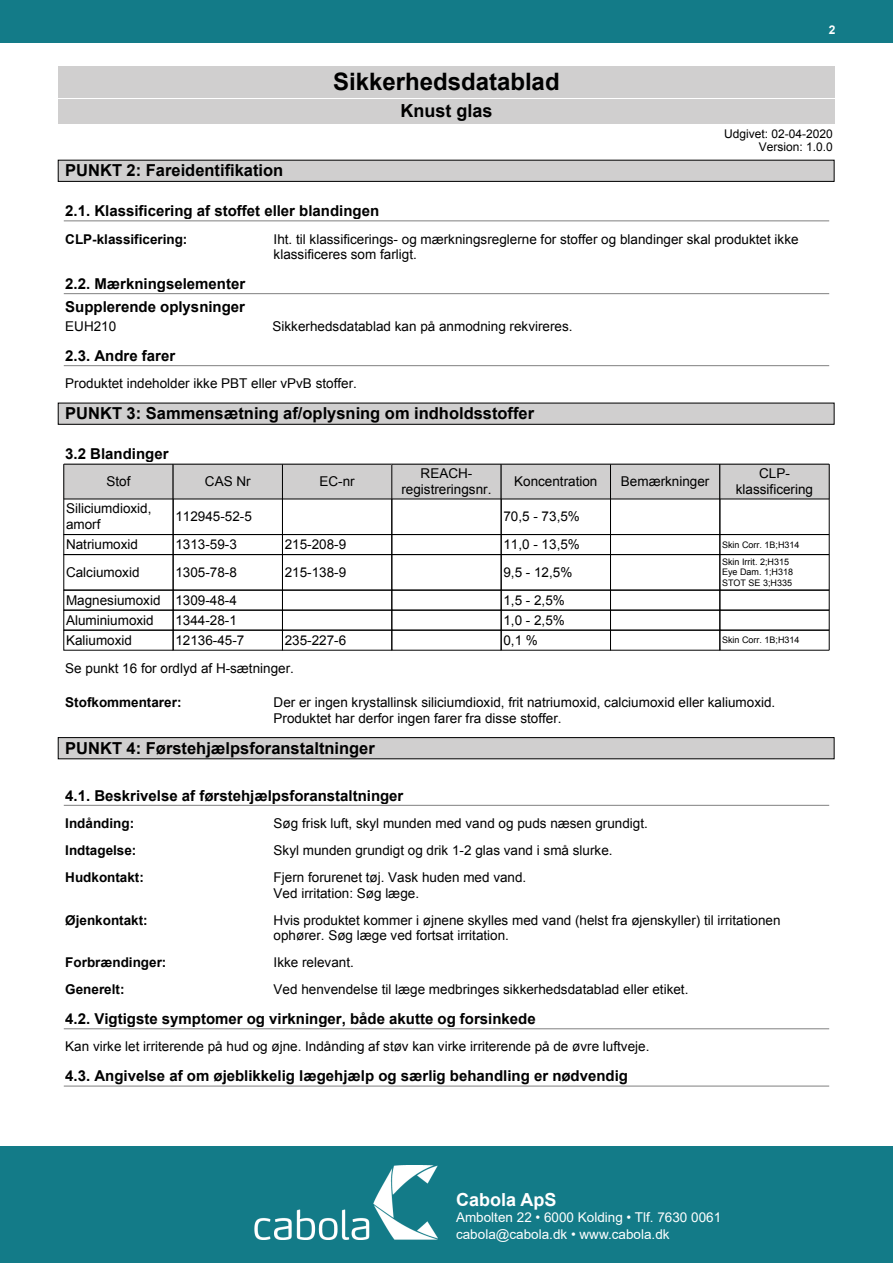
<style>
.page{position:relative;width:893px;height:1263px;background:#fff}
.page>*{position:absolute;margin:0;border:0;box-sizing:border-box;transform-origin:0 0}
.t1{font:700 24px "Arial";color:#000}
.t2{font:700 18px "Arial";color:#000}
.t3{font:700 18px "Arial";color:#fff}
.t4{font:700 16.5px "Arial";color:#000}
.t5{font:700 15px/22.8px "Arial";color:#000}
.t6{font:13.5px/15.5px "Arial";color:#000}
.t7{font:700 13.5px "Arial";color:#000}
.t8{font:13.5px/16.5px "Arial";color:#fff}
.t9{font:12px/13.8px "Arial";color:#000;text-align:right}
.t10{font:700 12px "Arial";color:#fff}
.t11{font:9px/10.4px "Arial";color:#000}
</style>
<div class="page">
<div style="left:58px;top:99px;width:776px;height:25px;background:#d0cfcf"></div>
<div style="left:58px;top:67px;width:776px;height:31px;background:#d0cfcf"></div>
<div style="left:58px;top:160px;width:776px;height:21px;background:#d0cfcf"></div>
<div style="left:58px;top:160px;width:776px;height:22px;border:1px solid #000"></div>
<hr style="left:64px;top:220px;width:765px;height:1px;background:#808080">
<hr style="left:64px;top:293px;width:765px;height:1px;background:#808080">
<hr style="left:64px;top:365px;width:765px;height:1px;background:#808080">
<div style="left:58px;top:403px;width:776px;height:21px;background:#d0cfcf"></div>
<div style="left:58px;top:403px;width:776px;height:22px;border:1px solid #000"></div>
<hr style="left:64px;top:463px;width:765px;height:1px;background:#808080">
<div style="left:64px;top:464px;width:109px;height:35px;background:#d0cfcf"></div>
<hr style="left:64px;top:464px;width:109px;height:1px;background:#000">
<hr style="left:63px;top:464px;width:1px;height:35px;background:#000">
<div style="left:173px;top:464px;width:109px;height:35px;background:#d0cfcf"></div>
<hr style="left:173px;top:464px;width:109px;height:1px;background:#000">
<hr style="left:173px;top:464px;width:1px;height:35px;background:#000">
<div style="left:282px;top:464px;width:110px;height:35px;background:#d0cfcf"></div>
<hr style="left:282px;top:464px;width:110px;height:1px;background:#000">
<hr style="left:282px;top:464px;width:1px;height:35px;background:#000">
<div style="left:392px;top:464px;width:109px;height:35px;background:#d0cfcf"></div>
<hr style="left:392px;top:464px;width:109px;height:1px;background:#000">
<hr style="left:391px;top:464px;width:1px;height:35px;background:#000">
<div style="left:501px;top:464px;width:109px;height:35px;background:#d0cfcf"></div>
<hr style="left:501px;top:464px;width:109px;height:1px;background:#000">
<hr style="left:501px;top:464px;width:1px;height:35px;background:#000">
<div style="left:610px;top:464px;width:110px;height:35px;background:#d0cfcf"></div>
<hr style="left:610px;top:464px;width:110px;height:1px;background:#000">
<hr style="left:610px;top:464px;width:1px;height:35px;background:#000">
<div style="left:720px;top:464px;width:109px;height:35px;background:#d0cfcf"></div>
<hr style="left:720px;top:464px;width:109px;height:1px;background:#000">
<hr style="left:719px;top:464px;width:1px;height:35px;background:#000">
<hr style="left:829px;top:464px;width:1px;height:35px;background:#000">
<svg style="left:63px;top:498px;width:767px;height:153px"></svg>
<div style="left:58px;top:738px;width:776px;height:21px;background:#d0cfcf"></div>
<div style="left:58px;top:737px;width:776px;height:22px;border:1px solid #000"></div>
<hr style="left:64px;top:805px;width:765px;height:1px;background:#808080">
<hr style="left:64px;top:1028px;width:765px;height:1px;background:#808080">
<hr style="left:64px;top:1086px;width:765px;height:1px;background:#808080">
<div style="left:0;top:0;width:893px;height:43px;background:#137b88"></div>
<div style="left:0;top:1146px;width:893px;height:117px;background:#137b88"></div>
<img style="left:254px;top:1165px;width:183px;height:74px">
<p class="t1" style="left:333px;top:64px;width:228px">Sikkerhedsdatablad</p>
<p class="t2" style="left:400px;top:98px;width:93px">Knust glas</p>
<p class="t10" style="left:829px;top:22px;width:8px">2</p>
<p class="t9" style="left:724px;top:126px;width:110px">Udgivet: 02-04-2020<br>Version: 1.0.0</p>
<p class="t4" style="left:65px;top:159px;width:219px">PUNKT 2: Fareidentifikation</p>
<p class="t5" style="left:65px;top:200px;width:315px">2.1. Klassificering af stoffet eller blandingen</p>
<p class="t7" style="left:65px;top:229px;width:124px">CLP-klassificering:</p>
<p class="t6" style="left:274px;top:231px;width:526px">Iht. til klassificerings- og mærkningsreglerne for stoffer og blandinger skal produktet ikke klassificeres som farligt.</p>
<p class="t5" style="left:65px;top:272px;width:181px">2.2. Mærkningselementer<br>Supplerende oplysninger</p>
<p class="t6" style="left:65px;top:318px;width:53px">EUH210</p>
<p class="t6" style="left:273px;top:318px;width:302px">Sikkerhedsdatablad kan på anmodning rekvireres.</p>
<p class="t5" style="left:65px;top:344px;width:111px">2.3. Andre farer</p>
<p class="t6" style="left:65px;top:376px;width:293px">Produktet indeholder ikke PBT eller vPvB stoffer.</p>
<p class="t4" style="left:65px;top:402px;width:470px">PUNKT 3: Sammensætning af/oplysning om indholdsstoffer</p>
<p class="t5" style="left:65px;top:442px;width:105px">3.2 Blandinger</p>
<p class="t6" style="left:106px;top:473px;width:25px">Stof</p>
<p class="t6" style="left:205px;top:473px;width:47px">CAS Nr</p>
<p class="t6" style="left:319px;top:473px;width:37px">EC-nr</p>
<p class="t6" style="left:401px;top:466px;width:92px;text-align:center">REACH&shy;registreringsnr.</p>
<p class="t6" style="left:514px;top:473px;width:85px">Koncentration</p>
<p class="t6" style="left:621px;top:473px;width:90px">Bemærkninger</p>
<p class="t6" style="left:736px;top:466px;width:79px;text-align:center">CLP&shy;klassificering</p>
<p class="t6" style="left:66px;top:501px;width:87px">Siliciumdioxid, amorf</p>
<p class="t6" style="left:175px;top:509px;width:78px">112945-52-5</p>
<p class="t6" style="left:503px;top:509px;width:78px">70,5 - 73,5%</p>
<p class="t6" style="left:66px;top:536px;width:73px">Natriumoxid</p>
<p class="t6" style="left:175px;top:536px;width:63px">1313-59-3</p>
<p class="t6" style="left:285px;top:536px;width:63px">215-208-9</p>
<p class="t6" style="left:503px;top:536px;width:78px">11,0 - 13,5%</p>
<p class="t11" style="left:722px;top:539px;width:79px">Skin Corr. 1B;H314</p>
<p class="t6" style="left:66px;top:564px;width:75px">Calciumoxid</p>
<p class="t6" style="left:175px;top:564px;width:63px">1305-78-8</p>
<p class="t6" style="left:285px;top:564px;width:63px">215-138-9</p>
<p class="t6" style="left:503px;top:564px;width:70px">9,5 - 12,5%</p>
<p class="t11" style="left:722px;top:557px;width:72px">Skin Irrit. 2;H315<br>Eye Dam. 1;H318<br>STOT SE 3;H335</p>
<p class="t6" style="left:66px;top:592px;width:172px">Magnesiumoxid 1309-48-4</p>
<p class="t6" style="left:503px;top:592px;width:63px">1,5 - 2,5%</p>
<p class="t6" style="left:66px;top:612px;width:89px">Aluminiumoxid</p>
<p class="t6" style="left:175px;top:612px;width:63px">1344-28-1</p>
<p class="t6" style="left:503px;top:612px;width:63px">1,0 - 2,5%</p>
<p class="t6" style="left:66px;top:632px;width:68px">Kaliumoxid</p>
<p class="t6" style="left:175px;top:632px;width:71px">12136-45-7</p>
<p class="t6" style="left:285px;top:632px;width:63px">235-227-6</p>
<p class="t6" style="left:503px;top:632px;width:36px">0,1 %</p>
<p class="t11" style="left:722px;top:635px;width:79px">Skin Corr. 1B;H314</p>
<p class="t6" style="left:65px;top:660px;width:230px">Se punkt 16 for ordlyd af H-sætninger.</p>
<p class="t7" style="left:65px;top:693px;width:118px">Stofkommentarer:</p>
<p class="t6" style="left:274px;top:695px;width:503px">Der er ingen krystallinsk siliciumdioxid, frit natriumoxid, calciumoxid eller kaliumoxid.<br>Produktet har derfor ingen farer fra disse stoffer.</p>
<p class="t4" style="left:65px;top:736px;width:311px">PUNKT 4: Førstehjælpsforanstaltninger</p>
<p class="t5" style="left:65px;top:784px;width:340px">4.1. Beskrivelse af førstehjælpsforanstaltninger</p>
<p class="t7" style="left:65px;top:814px;width:70px">Indånding:</p>
<p class="t6" style="left:274px;top:815px;width:376px">Søg frisk luft, skyl munden med vand og puds næsen grundigt.</p>
<p class="t7" style="left:65px;top:841px;width:73px">Indtagelse:</p>
<p class="t6" style="left:274px;top:842px;width:340px">Skyl munden grundigt og drik 1-2 glas vand i små slurke.</p>
<p class="t7" style="left:65px;top:868px;width:80px">Hudkontakt:</p>
<p class="t6" style="left:274px;top:869px;width:254px">Fjern forurenet tøj. Vask huden med vand.<br>Ved irritation: Søg læge.</p>
<p class="t7" style="left:65px;top:910px;width:84px">Øjenkontakt:</p>
<p class="t6" style="left:274px;top:912px;width:508px">Hvis produktet kommer i øjnene skylles med vand (helst fra øjenskyller) til irritationen ophører. Søg læge ved fortsat irritation.</p>
<p class="t7" style="left:65px;top:953px;width:103px">Forbrændinger:</p>
<p class="t6" style="left:274px;top:954px;width:82px">Ikke relevant.</p>
<p class="t7" style="left:65px;top:980px;width:61px">Generelt:</p>
<p class="t6" style="left:274px;top:981px;width:416px">Ved henvendelse til læge medbringes sikkerhedsdatablad eller etiket.</p>
<p class="t5" style="left:65px;top:1007px;width:472px">4.2. Vigtigste symptomer og virkninger, både akutte og forsinkede</p>
<p class="t6" style="left:65px;top:1039px;width:586px">Kan virke let irriterende på hud og øjne. Indånding af støv kan virke irriterende på de øvre luftveje.</p>
<p class="t5" style="left:65px;top:1065px;width:564px">4.3. Angivelse af om øjeblikkelig lægehjælp og særlig behandling er nødvendig</p>
<h2 class="t3" style="left:456px;top:1187px;width:102px">Cabola ApS</h2>
<p class="t8" style="left:456px;top:1209px;width:267px">Ambolten 22 • 6000 Kolding • Tlf. 7630 0061 cabola@cabola.dk • www.cabola.dk</p>
</div>
